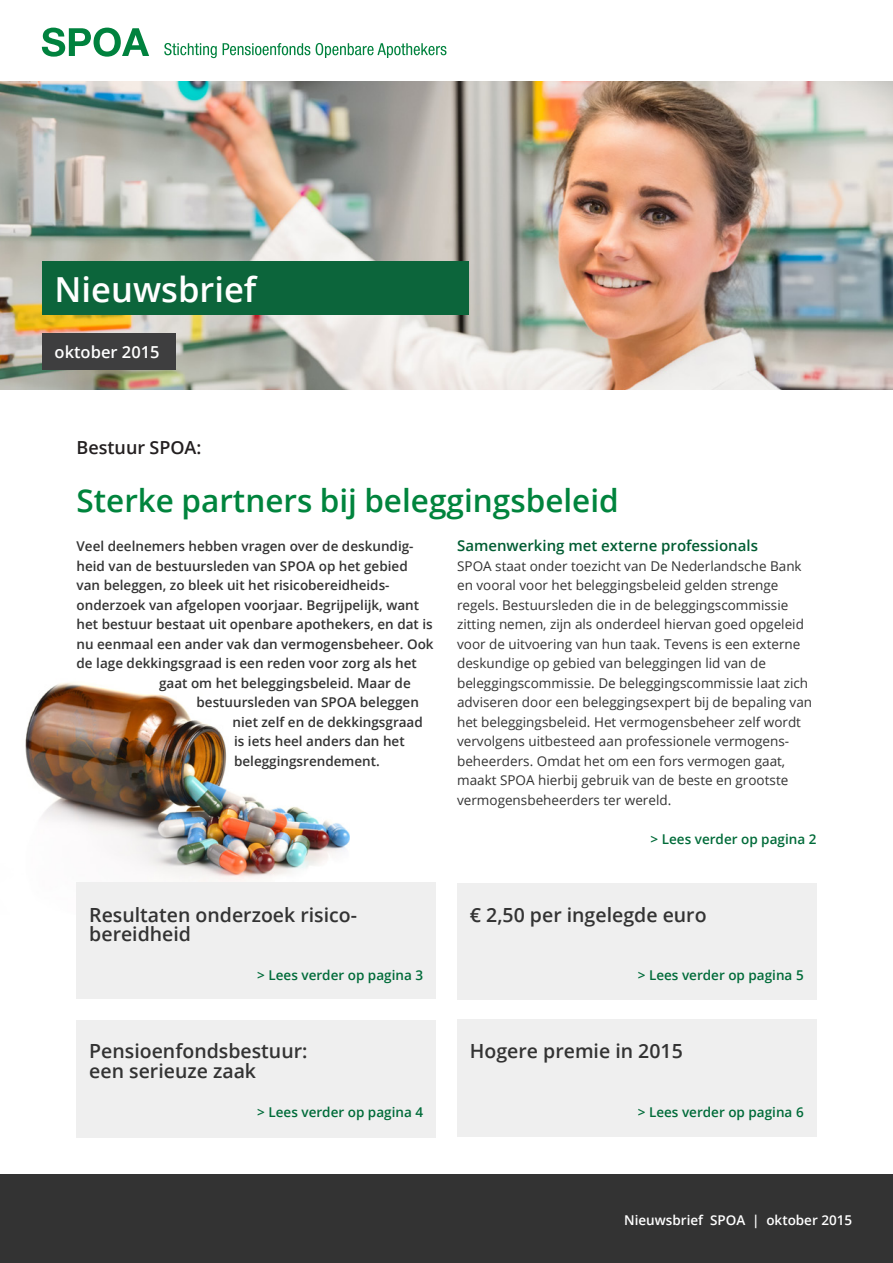
<style>
.page{position:relative;width:893px;height:1263px;background:#fff}
.page>*{position:absolute;margin:0;border:0;box-sizing:border-box;transform-origin:0 0}
.t1{font:600 34.5px "Open Sans";color:#fff}
.t2{font:600 31.5px "Open Sans";color:#00843d}
.t3{font:600 19.5px/19.5px "Open Sans";color:#333}
.t4{font:600 18px "Open Sans";color:#231f20}
.t5{font:600 16.5px "Open Sans";color:#fff}
.t6{font:600 15px "Open Sans";color:#005c32}
.t7{font:13.5px/19.5px "Open Sans";color:#333}
.t8{font:600 13.5px "Open Sans";color:#333}
.t9{font:600 13.5px "Open Sans";color:#006b39}
.t10{font:600 13.5px "Open Sans";color:#fff}
</style>
<div class="page">
<img style="left:0;top:81px;width:893px;height:309px">
<svg style="left:42px;top:28px;width:107px;height:29px"></svg>
<svg style="left:164px;top:43px;width:53px;height:15px"></svg>
<svg style="left:223px;top:43px;width:87px;height:12px"></svg>
<svg style="left:316px;top:43px;width:130px;height:15px"></svg>
<div style="left:0;top:1175px;width:893px;height:88px;background:#333"></div>
<div style="left:42px;top:262px;width:427px;height:53px;background:#0c653b"></div>
<div style="left:42px;top:334px;width:134px;height:36px;background:#3e3e3f"></div>
<img style="left:25px;top:682px;width:325px;height:232px">
<div style="left:457px;top:883px;width:359px;height:117px;background:#efefef"></div>
<div style="left:457px;top:1019px;width:359px;height:117px;background:#efefef"></div>
<div style="left:77px;top:882px;width:359px;height:117px;background:#efefef"></div>
<div style="left:77px;top:1020px;width:359px;height:117px;background:#efefef"></div>
<h1 class="t1" style="left:55px;top:265px;width:203px">Nieuwsbrief</h1>
<p class="t5" style="left:55px;top:341px;width:106px">oktober 2015</p>
<h3 class="t4" style="left:77px;top:435px;width:126px">Bestuur SPOA:</h3>
<h2 class="t2" style="left:77px;top:479px;width:544px">Sterke partners bij beleggingsbeleid</h2>
<p class="t8" style="left:77px;top:537px;width:339px">Veel deelnemers hebben vragen over de deskundig-</p>
<p class="t8" style="left:77px;top:557px;width:333px">heid van de bestuursleden van SPOA op het gebied</p>
<p class="t8" style="left:77px;top:576px;width:315px">van beleggen, zo bleek uit het risicobereidheids-</p>
<p class="t8" style="left:77px;top:596px;width:344px">onderzoek van afgelopen voorjaar. Begrijpelijk, want</p>
<p class="t8" style="left:77px;top:615px;width:358px">het bestuur bestaat uit openbare apothekers, en dat is</p>
<p class="t8" style="left:77px;top:635px;width:359px">nu eenmaal een ander vak dan vermogensbeheer. Ook</p>
<p class="t8" style="left:77px;top:654px;width:342px">de lage dekkingsgraad is een reden voor zorg als het</p>
<p class="t8" style="left:159px;top:674px;width:253px">gaat om het beleggingsbeleid. Maar de</p>
<p class="t8" style="left:197px;top:693px;width:224px">bestuursleden van SPOA beleggen</p>
<p class="t8" style="left:233px;top:713px;width:192px">niet zelf en de dekkingsgraad</p>
<p class="t8" style="left:234px;top:732px;width:172px">is iets heel anders dan het</p>
<p class="t8" style="left:234px;top:752px;width:147px">beleggingsrendement.</p>
<p class="t6" style="left:457px;top:536px;width:302px">Samenwerking met externe professionals</p>
<p class="t7" style="left:457px;top:556px;width:357px">SPOA staat onder toezicht van De Nederlandsche Bank en vooral voor het beleggingsbeleid gelden strenge regels. Bestuursleden die in de beleggingscommissie zitting nemen, zijn als onderdeel hiervan goed opgeleid voor de uitvoering van hun taak. Tevens is een externe deskundige op gebied van beleggingen lid van de beleggingscommissie. De beleggingscommissie laat zich adviseren door een beleggingsexpert bij de bepaling van het beleggingsbeleid. Het vermogensbeheer zelf wordt vervolgens uitbesteed aan professionele vermogens&shy;beheerders. Omdat het om een fors vermogen gaat, maakt SPOA hierbij gebruik van de beste en grootste vermogensbeheerders ter wereld.</p>
<p class="t9" style="left:651px;top:830px;width:167px">&gt; Lees verder op pagina 2</p>
<h3 class="t3" style="left:89px;top:905px;width:269px">Resultaten onderzoek risico&shy;bereidheid</h3>
<p class="t9" style="left:257px;top:966px;width:167px">&gt; Lees verder op pagina 3</p>
<h3 class="t3" style="left:89px;top:1041px;width:220px">Pensioenfondsbestuur: een serieuze zaak</h3>
<p class="t9" style="left:257px;top:1103px;width:167px">&gt; Lees verder op pagina 4</p>
<h3 class="t3" style="left:470px;top:905px;width:238px">€ 2,50 per ingelegde euro</h3>
<p class="t9" style="left:638px;top:966px;width:167px">&gt; Lees verder op pagina 5</p>
<h3 class="t3" style="left:470px;top:1041px;width:214px">Hogere premie in 2015</h3>
<p class="t9" style="left:638px;top:1103px;width:167px">&gt; Lees verder op pagina 6</p>
<p class="t10" style="left:624px;top:1211px;width:230px">Nieuwsbrief SPOA | oktober 2015</p>
</div>
